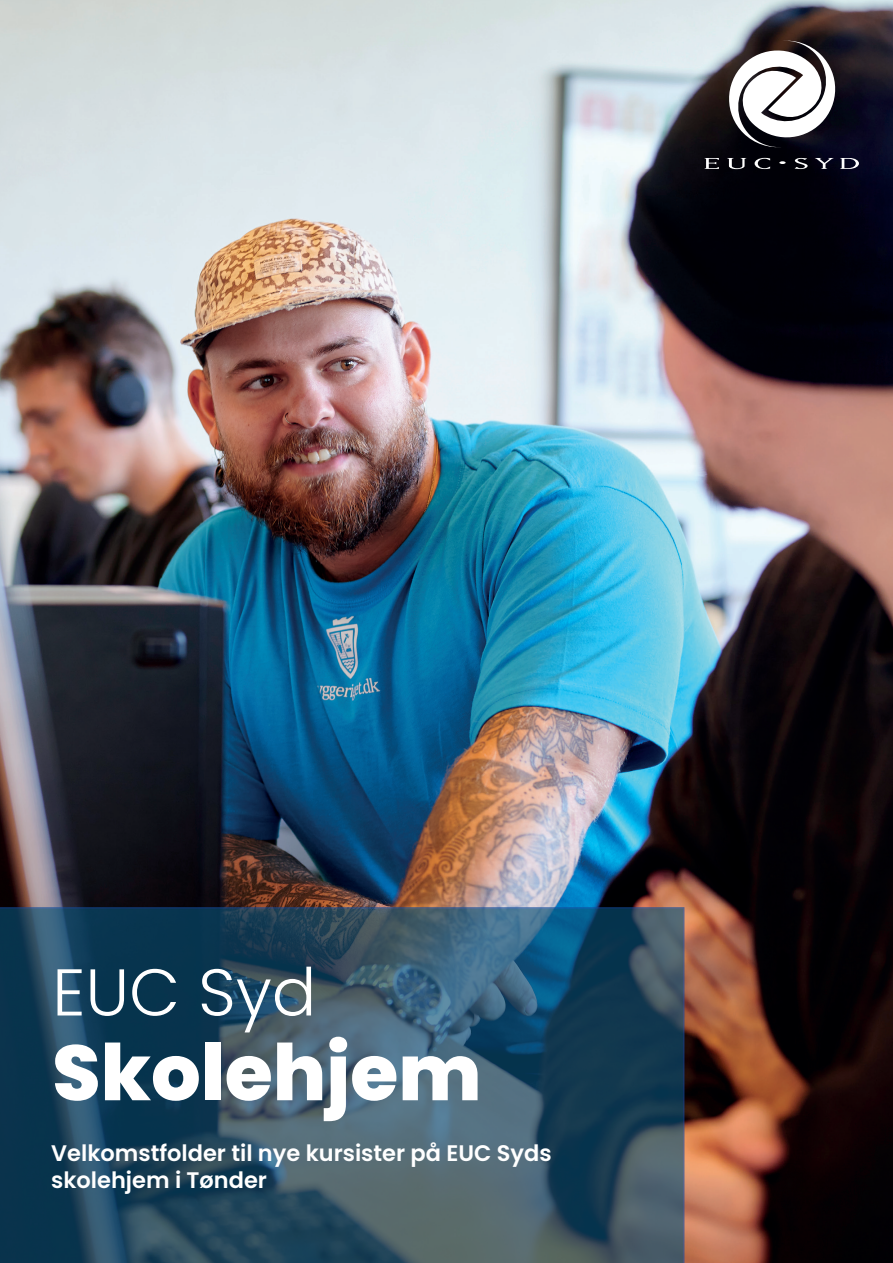
<style>
.page{position:relative;width:893px;height:1263px;background:#fff}
.page>*{position:absolute;margin:0;border:0;box-sizing:border-box;transform-origin:0 0}
.t1{font:800 78px "Poppins";color:#fff}
.t2{font:300 66px "Poppins";color:#fff}
.t3{font:600 22.5px/27px "Poppins";color:#fff}
</style>
<div class="page">
<img style="left:0;top:0;width:893px;height:1263px">
<svg style="left:724px;top:39px;width:116px;height:110px"></svg>
<svg style="left:704px;top:158px;width:15px;height:11px"></svg>
<svg style="left:727px;top:158px;width:20px;height:11px"></svg>
<svg style="left:755px;top:158px;width:15px;height:11px"></svg>
<svg style="left:779px;top:161px;width:7px;height:3px"></svg>
<svg style="left:795px;top:158px;width:13px;height:11px"></svg>
<svg style="left:815px;top:158px;width:19px;height:11px"></svg>
<svg style="left:840px;top:158px;width:19px;height:11px"></svg>
<svg style="left:0;top:907px;width:684px;height:356px;background:#2b4e63"></svg>
<h2 class="t2" style="left:52px;top:954px;width:266px">EUC Syd</h2>
<h1 class="t1" style="left:52px;top:1028px;width:431px">Skolehjem</h1>
<p class="t3" style="left:51px;top:1139px;width:502px">Velkomstfolder til nye kursister på EUC Syds skolehjem i Tønder</p>
</div>
